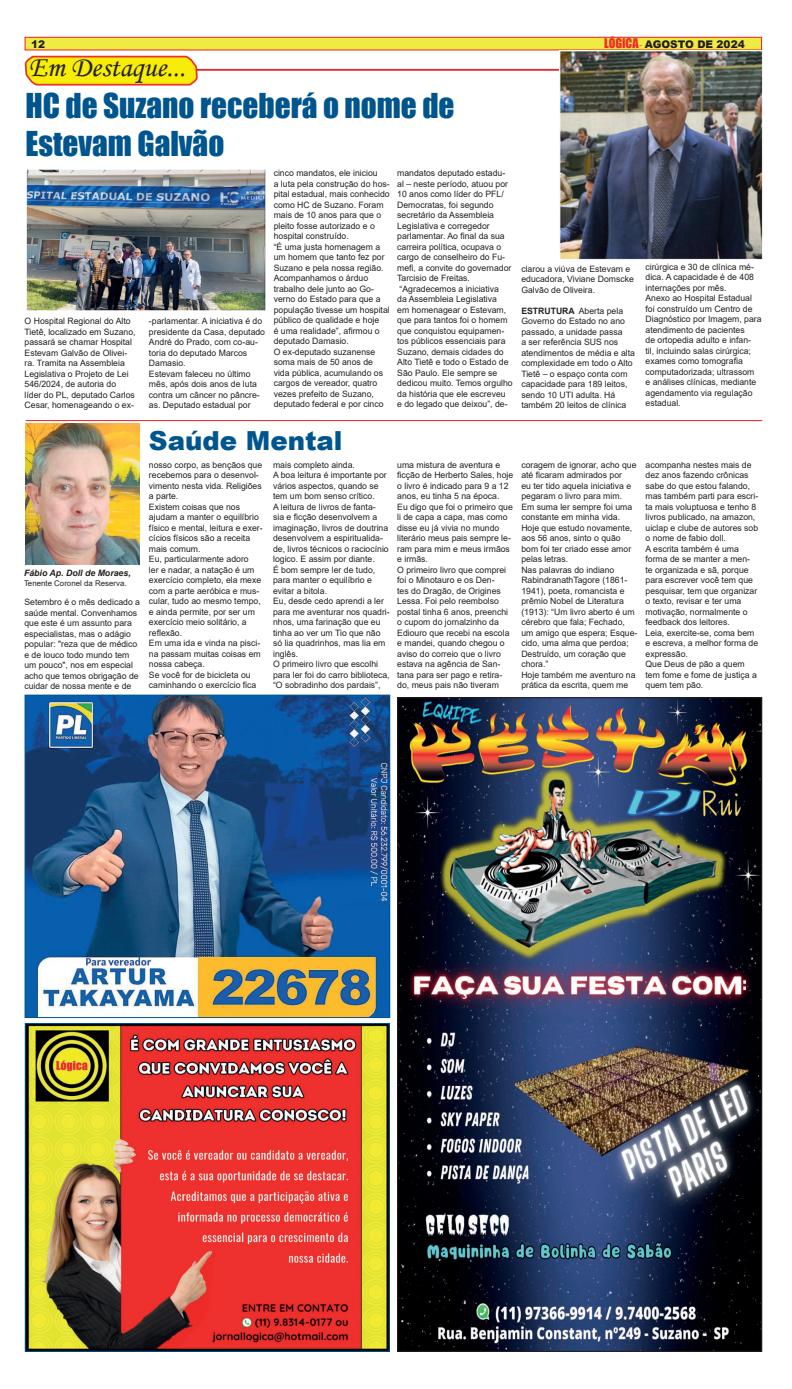
<style>
.page{position:relative;width:792px;height:1389px;background:#fff}
.page>*{position:absolute;margin:0;border:0;box-sizing:border-box;transform-origin:0 0}
.t1{font:31.5px/37.8px "Impact";color:#01558f}
.t2{font:28.88px "Monotype Corsiva";color:#231f20}
.t3{font:900 26.25px "Arial";color:#01558f}
.t4{font:900 10.5px "Arial";color:#231f20}
.t5{font:8.75px/10.5px "Arial";color:#231f20}
.t6{font:italic 700 8.75px "Arial";color:#231f20}
.t7{font:7.88px "Arial";color:#231f20}
.s1{font-family:"Impact";font-weight:400;font-size:12.25px;color:#ee2d2d}
.s2{font-family:"Minion Pro";font-weight:400;color:#ee2d2d}
.s3{font-weight:700}
</style>
<div class="page">
<div style="left:25px;top:37px;width:736px;height:13px;background:#efeb43;border:1px solid #ee1d23"></div>
<svg style="left:25px;top:55px;width:173px;height:31px;background:#f6d61c"></svg>
<hr style="left:196px;top:69px;width:561px;height:2px;background:#e61e25">
<img style="left:25px;top:424px;width:115px;height:140px">
<hr style="left:26px;top:420px;width:735px;height:1px;background:#e61e25">
<img style="left:559px;top:50px;width:202px;height:209px">
<img style="left:26px;top:170px;width:239px;height:141px">
<img style="left:27px;top:1025px;width:360px;height:325px">
<div style="left:25px;top:1023px;width:364px;height:329px;border:1px solid #01558f"></div>
<img style="left:399px;top:699px;width:360px;height:651px">
<img style="left:27px;top:697px;width:361px;height:319px">
<div style="left:25px;top:695px;width:365px;height:323px;border:1px solid #01558f"></div>
<p class="t4" style="left:31px;top:36px;width:16px">12</p>
<p class="t4" style="left:604px;top:37px;width:142px"><span class="s1">LÓGICA</span><span class="s2">-</span> AGOSTO DE 2024</p>
<h2 class="t2" style="left:29px;top:50px;width:158px">Em Destaque...</h2>
<h1 class="t1" style="left:25px;top:86px;width:430px">HC de Suzano receberá o nome de<br>Estevam Galvão</h1>
<p class="t5" style="left:25px;top:316px;width:112px">O Hospital Regional do Alto<br>Tietê, localizado em Suzano, passará se chamar Hospital<br>Estevam Galvão de Olivei&shy;ra. Tramita na Assembleia<br>Legislativa o Projeto de Lei<br>546/2024, de autoria do<br>líder do PL, deputado Carlos<br>Cesar, homenageando o ex-</p>
<p class="t5" style="left:149px;top:316px;width:118px">-parlamentar. A iniciativa é do presidente da Casa, deputado<br>André do Prado, com co-au&shy;toria do deputado Marcos<br>Damasio.<br>Estevam faleceu no último mês, após dois anos de luta contra um câncer no pâncre&shy;as. Deputado estadual por</p>
<p class="t5" style="left:273px;top:168px;width:117px">cinco mandatos, ele iniciou<br>a luta pela construção do hos&shy;pital estadual, mais conhecido como HC de Suzano. Foram mais de 10 anos para que o pleito fosse autorizado e o hospital construído.<br>“É uma justa homenagem a um homem que tanto fez por<br>Suzano e pela nossa região.<br>Acompanhamos o árduo trabalho dele junto ao Go&shy;verno do Estado para que a população tivesse um hospital público de qualidade e hoje<br>é uma realidade”, afirmou o deputado Damasio.<br>O ex-deputado suzanense soma mais de 50 anos de vida pública, acumulando os cargos de vereador, quatro vezes prefeito de Suzano, deputado federal e por cinco</p>
<p class="t5" style="left:397px;top:168px;width:117px">mandatos deputado estadu&shy;al – neste período, atuou por<br>10 anos como líder do PFL/<br>Democratas, foi segundo secretário da Assembleia<br>Legislativa e corregedor parlamentar. Ao final da sua carreira política, ocupava o cargo de conselheiro do Fu&shy;mefi, a convite do governador<br>Tarcisio de Freitas. “Agradecemos a iniciativa<br>da Assembleia Legislativa<br>em homenagear o Estevam, que para tantos foi o homem que conquistou equipamen&shy;tos públicos essenciais para<br>Suzano, demais cidades do<br>Alto Tietê e todo o Estado de<br>São Paulo. Ele sempre se dedicou muito. Temos orgulho da história que ele escreveu<br>e do legado que deixou”, de-</p>
<p class="t5" style="left:521px;top:263px;width:114px">clarou a viúva de Estevam e educadora, Viviane Domscke<br>Galvão de Oliveira.</p>
<p class="t5" style="left:521px;top:305px;width:115px"><span class="s3">ESTRUTURA</span> Aberta pela<br>Governo do Estado no ano passado, a unidade passa<br>a ser referência SUS nos atendimentos de média e alta complexidade em todo o Alto<br>Tietê – o espaço conta com capacidade para 189 leitos, sendo 10 UTI adulta. Há também 20 leitos de clínica</p>
<p class="t5" style="left:645px;top:262px;width:118px">cirúrgica e 30 de clínica mé&shy;dica. A capacidade é de 408 internações por mês.<br>Anexo ao Hospital Estadual foi construído um Centro de<br>Diagnóstico por Imagem, para atendimento de pacientes<br>de ortopedia adulto e infan&shy;til, incluindo salas cirúrgica; exames como tomografia computadorizada; ultrassom<br>e análises clínicas, mediante agendamento via regulação estadual.</p>
<p class="t6" style="left:24px;top:567px;width:108px">Fábio Ap. Doll de Moraes,</p>
<p class="t7" style="left:24px;top:577px;width:104px">Tenente Coronel da Reserva.</p>
<p class="t5" style="left:24px;top:597px;width:117px">Setembro é o mês dedicado a saúde mental. Convenhamos que este é um assunto para especialistas, mas o adágio popular: "reza que de médico e de louco todo mundo tem um pouco", nos em especial acho que temos obrigação de cuidar de nossa mente e de</p>
<h3 class="t3" style="left:149px;top:422px;width:195px">Saúde Mental</h3>
<p class="t5" style="left:149px;top:459px;width:115px">nosso corpo, as bençãos que recebemos para o desenvol&shy;vimento nesta vida. Religiões a parte.<br>Existem coisas que nos ajudam a manter o equilíbrio físico e mental, leitura e exer&shy;cícios físicos são a receita mais comum.<br>Eu, particularmente adoro<br>ler e nadar, a natação é um exercício completo, ela mexe com a parte aeróbica e mus&shy;cular, tudo ao mesmo tempo, e ainda permite, por ser um exercício meio solitário, a reflexão.<br>Em uma ida e vinda na pisci&shy;na passam muitas coisas em nossa cabeça.<br>Se você for de bicicleta ou caminhando o exercício fica</p>
<p class="t5" style="left:273px;top:459px;width:118px">mais completo ainda.<br>A boa leitura é importante por vários aspectos, quando se tem um bom senso crítico.<br>A leitura de livros de fanta-<br>sia e ficção desenvolvem a imaginação, livros de doutrina desenvolvem a espiritualida&shy;de, livros técnicos o raciocínio logico. E assim por diante.<br>É bom sempre ler de tudo, para manter o equilíbrio e evitar a bitola.<br>Eu, desde cedo aprendi a ler para me aventurar nos quadri&shy;nhos, uma farinação que eu tinha ao ver um Tio que não só lia quadrinhos, mas lia em inglês.<br>O primeiro livro que escolhi para ler foi do carro biblioteca, “O sobradinho dos pardais”,</p>
<p class="t5" style="left:397px;top:459px;width:118px">uma mistura de aventura e ficção de Herberto Sales, hoje o livro é indicado para 9 a 12 anos, eu tinha 5 na época.<br>Eu digo que foi o primeiro que li de capa a capa, mas como disse eu já vivia no mundo literário meus pais sempre le&shy;ram para mim e meus irmãos e irmãs.<br>O primeiro livro que comprei foi o Minotauro e os Den-<br>tes do Dragão, de Origines<br>Lessa. Foi pelo reembolso postal tinha 6 anos, preenchi o cupom do jornalzinho da<br>Ediouro que recebi na escola e mandei, quando chegou o aviso do correio que o livro estava na agência de San&shy;tana para ser pago e retira&shy;do, meus pais não tiveram</p>
<p class="t5" style="left:521px;top:459px;width:118px">coragem de ignorar, acho que até ficaram admirados por<br>eu ter tido aquela iniciativa e pegaram o livro para mim.<br>Em suma ler sempre foi uma constante em minha vida.<br>Hoje que estudo novamente, aos 56 anos, sinto o quão bom foi ter criado esse amor pelas letras.<br>Nas palavras do indiano<br>RabindranathTagore (1861-<br>1941), poeta, romancista e prêmio Nobel de Literatura (1913): “Um livro aberto é um cérebro que fala; Fechado, um amigo que espera; Esque&shy;cido, uma alma que perdoa;<br>Destruído, um coração que chora.”<br>Hoje também me aventuro na prática da escrita, quem me</p>
<p class="t5" style="left:645px;top:459px;width:114px">acompanha nestes mais de dez anos fazendo crônicas sabe do que estou falando, mas também parti para escri&shy;ta mais voluptuosa e tenho 8 livros publicado, na amazon, uiclap e clube de autores sob o nome de fabio doll.<br>A escrita também é uma forma de se manter a men&shy;te organizada e sã, porque para escrever você tem que pesquisar, tem que organizar o texto, revisar e ter uma motivação, normalmente o feedback dos leitores.<br>Leia, exercite-se, coma bem e escreva, a melhor forma de expressão.<br>Que Deus de pão a quem tem fome e fome de justiça a quem tem pão.</p>
</div>
